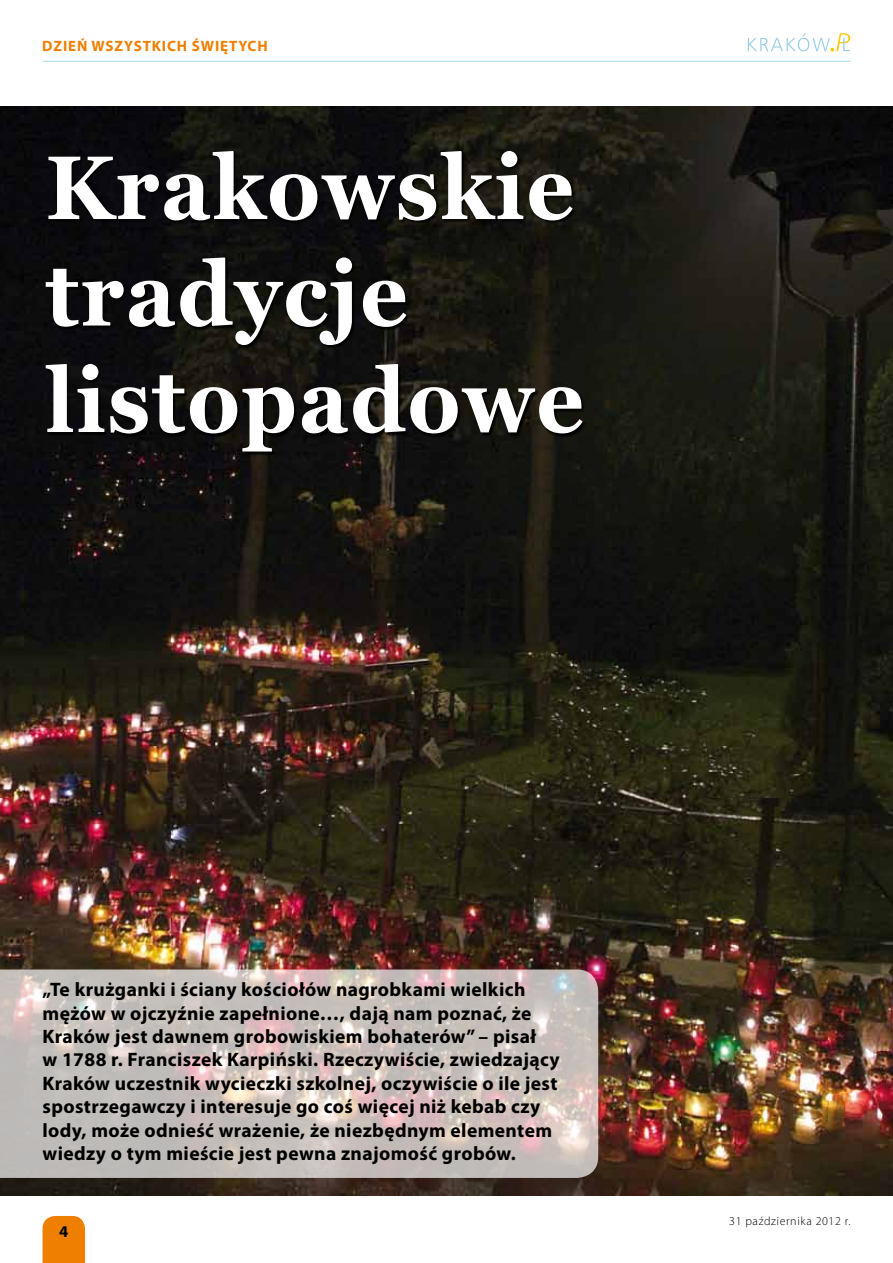
<style>
.page{position:relative;width:893px;height:1263px;background:#fff}
.page>*{position:absolute;margin:0;border:0;box-sizing:border-box;transform-origin:0 0}
.t1{font:700 90px/106.5px "Georgia";letter-spacing:.02em;color:#fff;scale:.93 1}
.t2{font:700 19.5px/23.4px "Myriad Pro";letter-spacing:.02em;color:#000}
.t3{font:700 16.5px "Myriad Pro";color:#000}
.t4{font:700 15px "Myriad Pro";color:#ee7f00}
.t5{font:300 12px "Myriad Pro";letter-spacing:.05em;color:#000}
</style>
<div class="page">
<div style="left:43px;top:1216px;width:42px;height:47px;background:#ee7f00"></div>
<hr style="left:43px;top:61px;width:807px;height:1px;background:#a2daf4">
<svg style="left:748px;top:33px;width:102px;height:19px"></svg>
<img style="left:0;top:106px;width:893px;height:1090px">
<svg style="left:0;top:969px;width:598px;height:209px;background:#cac0bc"></svg>
<div style="left:46px;top:151px;width:540px;height:304px;background:#000;opacity:.9"></div>
<p class="t4" style="left:42px;top:36px;width:10px">dzień</p>
<p class="t4" style="left:91px;top:36px;width:11px">wszystkich</p>
<p class="t4" style="left:192px;top:36px;width:11px">świętych</p>
<h1 class="t1" style="left:46px;top:135px;width:580px">Krakowskie tradycje listopadowe</h1>
<p class="t2" style="left:43px;top:977px;width:519px">„Te krużganki i ściany kościołów nagrobkami wielkich mężów w ojczyźnie zapełnione…, dają nam poznać, że Kraków jest dawnem grobowiskiem bohaterów” – pisał<br>w 1788 r. Franciszek Karpiński. Rzeczywiście, zwiedzający Kraków uczestnik wycieczki szkolnej, oczywiście o ile jest spostrzegawczy i interesuje go coś więcej niż kebab czy lody, może odnieść wrażenie, że niezbędnym elementem wiedzy o tym mieście jest pewna znajomość grobów.</p>
<p class="t3" style="left:59px;top:1221px;width:11px">4</p>
<p class="t5" style="left:729px;top:1213px;width:123px">31 października 2012 r.</p>
</div>
